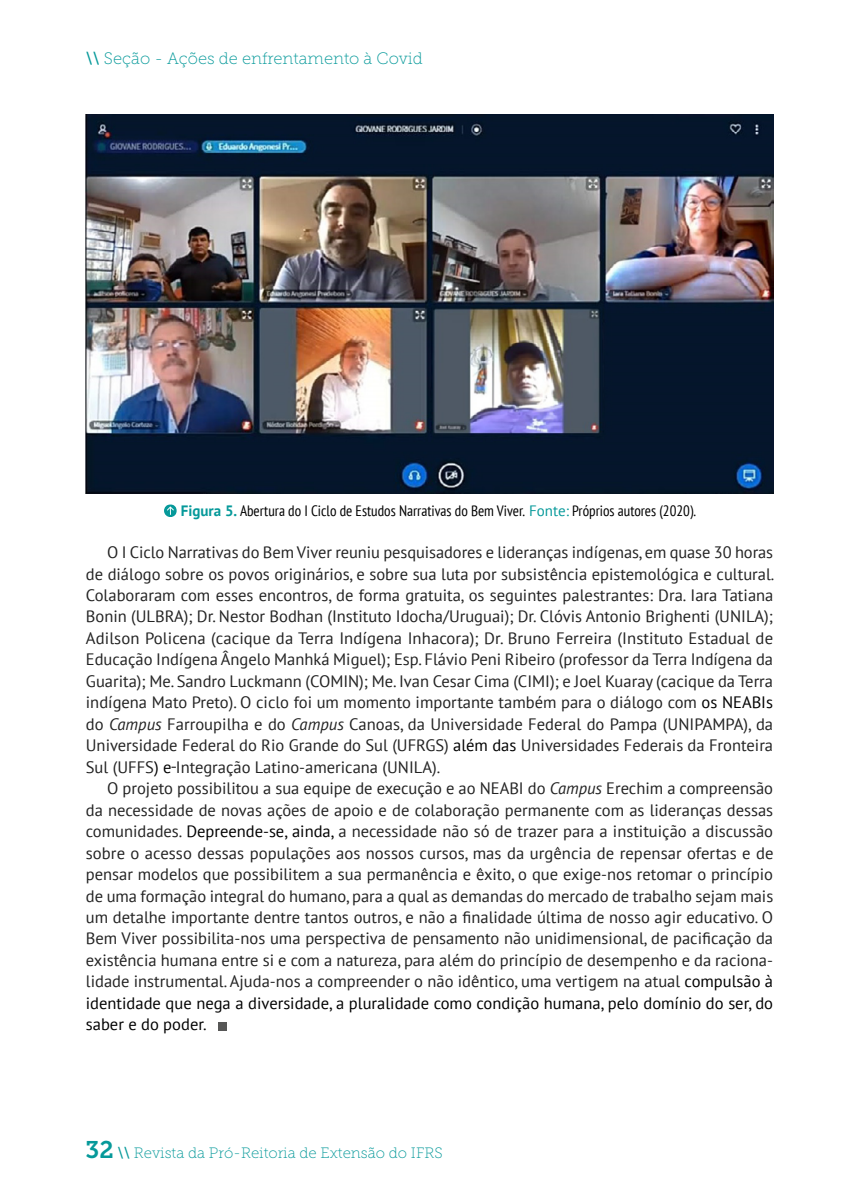
<style>
.page{position:relative;width:859px;height:1202px;background:#fff}
.page>*{position:absolute;margin:0;border:0;box-sizing:border-box;transform-origin:0 0}
.t1{font:16.5px/21.5px "PT Sans";color:#222;text-align:justify}
.t2{font:16.5px "Museo Slab 100";color:#06999a}
.t3{font:condensed 15px "PT Sans";color:#000}
.t4{font:15px "Museo Slab 100";color:#06999a}
.s1{font-family:"Museo Slab 500"}
.s2{font-weight:700;font-stretch:normal;color:#06999a}
.s3{font-stretch:normal;color:#06999a}
.s4{color:#000}
.s5{font-style:italic}
.s6{font-family:"Museo Slab 700";font-size:24px}
</style>
<div class="page">
<svg style="left:164px;top:504px;width:13px;height:13px"></svg>
<svg style="left:167px;top:506px;width:7px;height:9px"></svg>
<div style="left:218px;top:1021px;width:9px;height:9px;background:#575756"></div>
<img style="left:86px;top:114px;width:686px;height:380px">
<p class="t2" style="left:86px;top:50px;width:338px"><span class="s1">\\</span> Seção - Ações de enfrentamento à Covid</p>
<p class="t3" style="left:181px;top:501px;width:516px"><span class="s2">Figura 5.</span> Abertura do I Ciclo de Estudos Narrativas do Bem Viver. <span class="s3">Fonte:</span> Próprios autores (2020).</p>
<p class="t1" style="left:86px;top:541px;width:689px;text-indent:21px">O I Ciclo Narrativas do Bem Viver reuniu pesquisadores e lideranças indígenas, em quase 30 horas de diálogo sobre os povos originários, e sobre sua luta por subsistência epistemológica e cultural.<br>Colaboraram com esses encontros, de forma gratuita, os seguintes palestrantes: Dra. Iara Tatiana Bonin (ULBRA); Dr. Nestor Bodhan (Instituto Idocha/Uruguai); Dr. Clóvis Antonio Brighenti (UNILA); Adilson Policena (cacique da Terra Indígena Inhacora); Dr. Bruno Ferreira (Instituto Estadual de Educação Indígena Ângelo Manhká Miguel); Esp. Flávio Peni Ribeiro (professor da Terra Indígena da Guarita); Me. Sandro Luckmann (COMIN); Me. Ivan Cesar Cima (CIMI); e Joel Kuaray (cacique da Terra indígena Mato Preto). O ciclo foi um momento importante também para o diálogo com <span class="s4">os NEABIs </span>do <span class="s5">Campus</span> Farroupilha e do <span class="s5">Campus</span> Canoas, da Universidade Federal do Pampa (UNIPAMPA), da Universidade Federal do Rio Grande do Sul (UFRGS) <span class="s4">além das</span> Universidades Federais da Fronteira Sul (UFFS<span class="s4">) e</span> Integração Latino-americana (UNILA).</p>
<p class="t1" style="left:86px;top:777px;width:688px;text-indent:21px">O projeto possibilitou a sua equipe de execução e ao NEABI do <span class="s5">Campus</span> Erechim a compreensão da necessidade de novas ações de apoio e de colaboração permanente com as lideranças dessas comunidades. <span class="s4">Depreende-se, ainda,</span> a necessidade não só de trazer para a instituição a discussão sobre o acesso dessas populações aos nossos cursos, mas da urgência de repensar ofertas e de pensar modelos que possibilitem a sua permanência e êxito, o que exige-nos retomar o princípio de uma formação integral do humano, para a qual as demandas do mercado de trabalho sejam mais um detalhe importante dentre tantos outros, e não a finalidade última de nosso agir educativo. O Bem Viver possibilita-nos uma perspectiva de pensamento não unidimensional, de pacificação da existência humana entre si e com a natureza, para além do princípio de desempenho e da raciona&shy;lidade instrumental. Ajuda-nos a compreender o não idêntico, uma vertigem na atual <span class="s4">compulsão à identidade que nega a diversidade, a pluralidade como condição humana, pelo domínio do ser, do saber e do poder.</span></p>
<p class="t4" style="left:85px;top:1144px;width:358px"><span class="s6">32</span> <span class="s1">\\</span> Revista da Pró-Reitoria de Extensão do IFRS</p>
</div>
